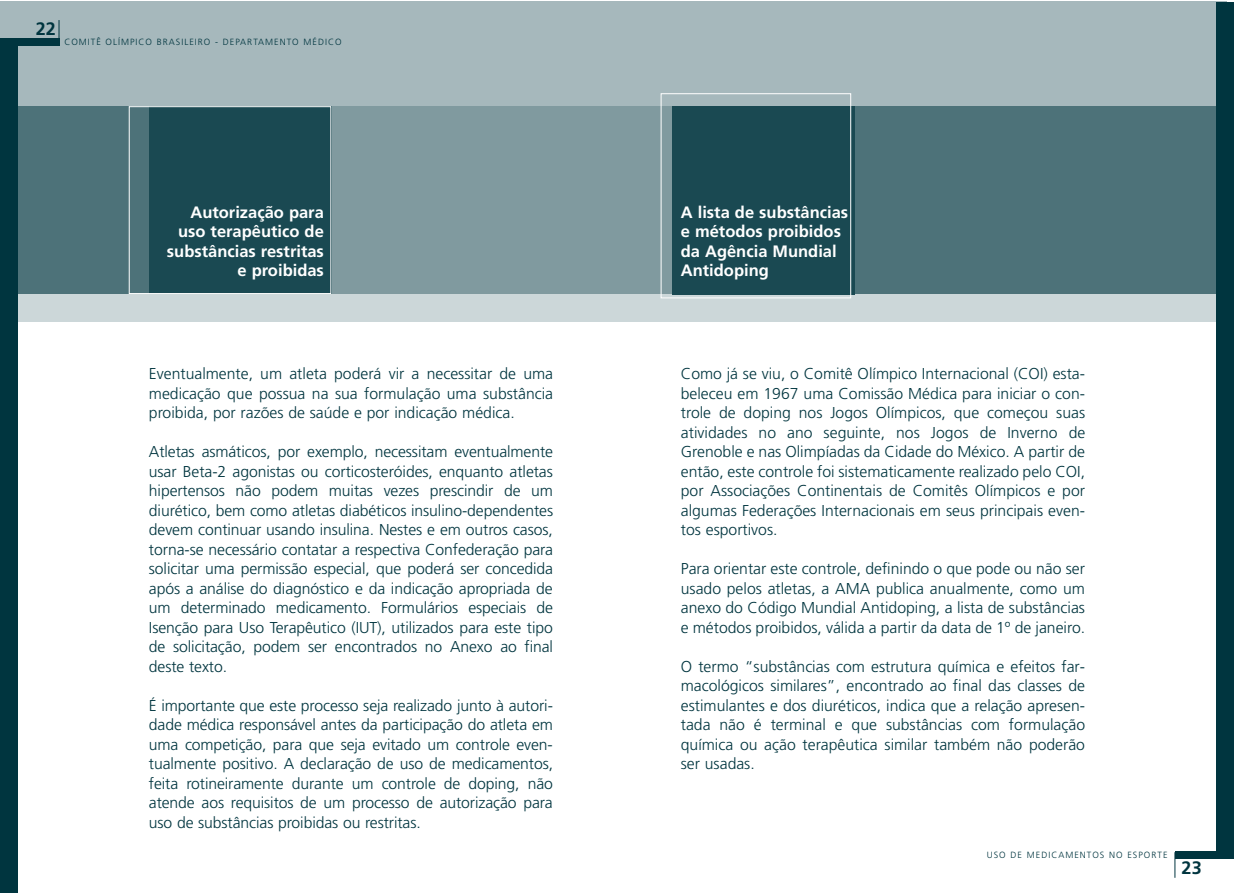
<style>
.page{position:relative;width:1234px;height:893px;background:#fff}
.page>*{position:absolute;margin:0;border:0;box-sizing:border-box;transform-origin:0 0}
.t1{font:700 18px "Frutiger";color:#00353f}
.t2{font:700 16.5px/19.5px "Frutiger";color:#fff;text-align:right}
.t3{font:300 15.75px/19.5px "Frutiger";color:#00353f;text-align:justify}
.t4{font:300 9px "Frutiger";letter-spacing:.11em;color:#00353f}
</style>
<div class="page">
<div style="left:0;top:1px;width:1226px;height:294px;background:#a6b8bc"></div>
<div style="left:329px;top:106px;width:618px;height:189px;background:#809a9f"></div>
<div style="left:14px;top:294px;width:1217px;height:28px;background:#ccd7d9"></div>
<div style="left:11px;top:106px;width:193px;height:188px;background:#4d7279"></div>
<div style="left:853px;top:106px;width:375px;height:188px;background:#4d7279"></div>
<div style="left:0;top:44px;width:18px;height:849px;background:#00353f"></div>
<div style="left:0;top:38px;width:60px;height:8px;background:#00353f"></div>
<div style="left:1215px;top:2px;width:18px;height:849px;background:#00353f"></div>
<svg style="left:59px;top:20px;width:1px;height:18px"></svg>
<div style="left:1174px;top:851px;width:59px;height:8px;background:#00353f"></div>
<svg style="left:1174px;top:852px;width:1px;height:26px"></svg>
<div style="left:149px;top:106px;width:182px;height:188px;background:#1a4952"></div>
<div style="left:672px;top:106px;width:182px;height:188px;background:#1a4952"></div>
<div style="left:129px;top:106px;width:202px;height:188px;border:1px solid #fff"></div>
<div style="left:660px;top:93px;width:190px;height:205px;border:1px solid #fff"></div>
<p class="t1" style="left:36px;top:21px;width:22px">22</p>
<p class="t4" style="left:64px;top:38px;width:279px">COMITÊ OLÍMPICO BRASILEIRO - DEPARTAMENTO MÉDICO</p>
<p class="t2" style="left:167px;top:203px;width:158px">Autorização para uso terapêutico de substâncias restritas e proibidas</p>
<p class="t2" style="left:680px;top:203px;width:169px;text-align:left">A lista de substâncias e métodos proibidos da Agência Mundial<br>Antidoping</p>
<p class="t3" style="left:149px;top:365px;width:405px">Eventualmente, um atleta poderá vir a necessitar de uma medicação que possua na sua formulação uma substância proibida, por razões de saúde e por indicação médica.</p>
<p class="t3" style="left:149px;top:443px;width:405px">Atletas asmáticos, por exemplo, necessitam eventualmente usar Beta-2 agonistas ou corticosteróides, enquanto atletas hipertensos não podem muitas vezes prescindir de um diurético, bem como atletas diabéticos insulino-dependentes devem continuar usando insulina. Nestes e em outros casos, torna-se necessário contatar a respectiva Confederação para solicitar uma permissão especial, que poderá ser concedida após a análise do diagnóstico e da indicação apropriada de um determinado medicamento. Formulários especiais de Isenção para Uso Terapêutico (IUT), utilizados para este tipo de solicitação, podem ser encontrados no Anexo ao final deste texto.</p>
<p class="t3" style="left:149px;top:697px;width:405px">É importante que este processo seja realizado junto à autori&shy;dade médica responsável antes da participação do atleta em uma competição, para que seja evitado um controle even&shy;tualmente positivo. A declaração de uso de medicamentos, feita rotineiramente durante um controle de doping, não atende aos requisitos de um processo de autorização para uso de substâncias proibidas ou restritas.</p>
<p class="t3" style="left:680px;top:365px;width:406px">Como já se viu, o Comitê Olímpico Internacional (COI) esta&shy;beleceu em 1967 uma Comissão Médica para iniciar o con&shy;trole de doping nos Jogos Olímpicos, que começou suas atividades no ano seguinte, nos Jogos de Inverno de Grenoble e nas Olimpíadas da Cidade do México. A partir de então, este controle foi sistematicamente realizado pelo COI, por Associações Continentais de Comitês Olímpicos e por algumas Federações Internacionais em seus principais even&shy;tos esportivos.</p>
<p class="t3" style="left:680px;top:560px;width:406px">Para orientar este controle, definindo o que pode ou não ser usado pelos atletas, a AMA publica anualmente, como um anexo do Código Mundial Antidoping, a lista de substâncias e métodos proibidos, válida a partir da data de 1º de janeiro.</p>
<p class="t3" style="left:680px;top:658px;width:406px">O termo “substâncias com estrutura química e efeitos far&shy;macológicos similares”, encontrado ao final das classes de estimulantes e dos diuréticos, indica que a relação apresen&shy;tada não é terminal e que substâncias com formulação química ou ação terapêutica similar também não poderão ser usadas.</p>
<p class="t4" style="left:986px;top:852px;width:182px">USO DE MEDICAMENTOS NO ESPORTE</p>
<p class="t1" style="left:1181px;top:860px;width:22px">23</p>
</div>
